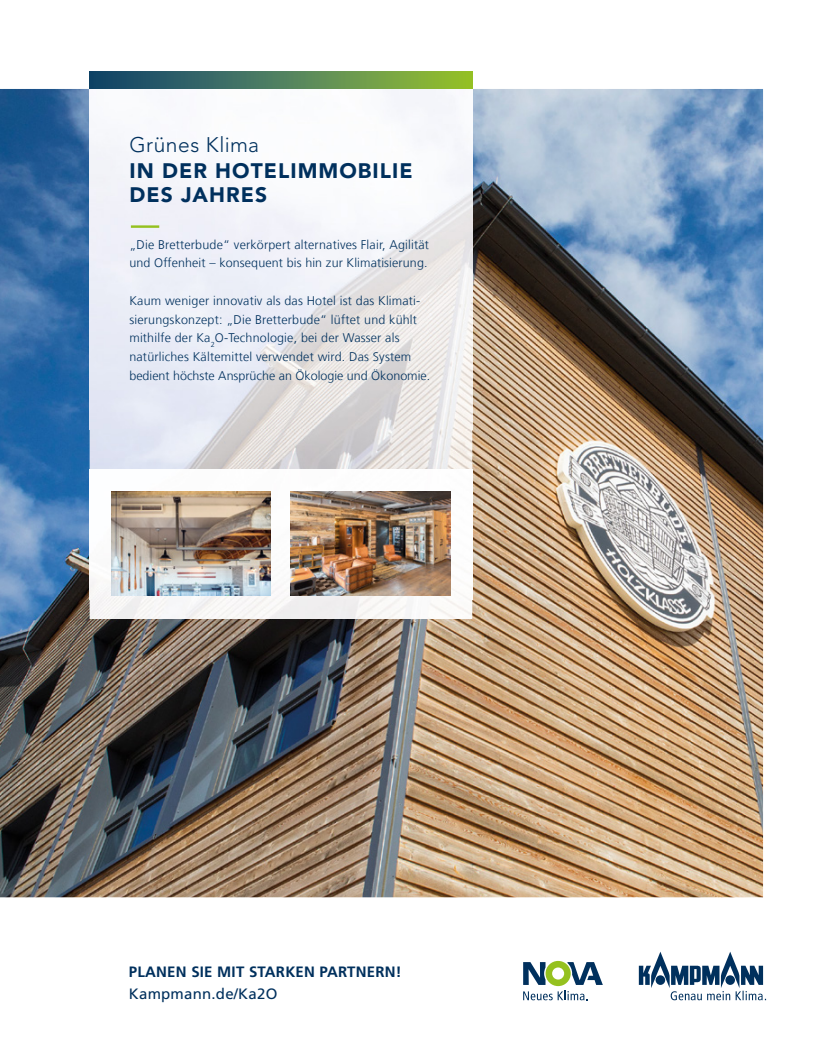
<style>
.page{position:relative;width:815px;height:1053px;background:#fff}
.page>*{position:absolute;margin:0;border:0;box-sizing:border-box;transform-origin:0 0}
.t1{font:900 21px/24px "Avenir LT";letter-spacing:.05em;color:#00305d}
.t2{font:300 21px "Avenir LT Std";letter-spacing:.02em;color:#00305d}
.t3{font:700 15px "Frutiger LT Com";letter-spacing:.015em;color:#00305d}
.t4{font:15px "Frutiger LT Com";letter-spacing:.015em;color:#00305d}
.t5{font:300 12.5px/18.8px "Frutiger LT Com";letter-spacing:.015em;color:#00305d}
</style>
<div class="page">
<img style="left:0;top:89px;width:763px;height:808px">
<img style="left:90px;top:89px;width:382px;height:380px">
<svg style="left:90px;top:71px;width:382px;height:18px;background:#518155"></svg>
<svg style="left:639px;top:951px;width:127px;height:49px"></svg>
<svg style="left:523px;top:960px;width:80px;height:40px"></svg>
<hr style="left:131px;top:225px;width:28px;height:3px;background:#95c11f">
<img style="left:90px;top:599px;width:382px;height:20px">
<img style="left:90px;top:469px;width:382px;height:130px">
<img style="left:111px;top:491px;width:160px;height:105px">
<img style="left:291px;top:491px;width:159px;height:105px">
<h1 class="t2" style="left:129px;top:132px;width:131px">Grünes Klima</h1>
<h1 class="t1" style="left:129px;top:158px;width:285px">IN DER HOTELIMMOBILIE<br>DES JAHRES</h1>
<p class="t5" style="left:129px;top:235px;width:301px">„Die Bretterbude“ verkörpert alternatives Flair, Agilität und Offenheit – konsequent bis hin zur Klimatisierung.</p>
<p class="t5" style="left:129px;top:291px;width:302px">Kaum weniger innovativ als das Hotel ist das Klimati&shy;sierungskonzept: „Die Bretterbude“ lüftet und kühlt mithilfe der Ka<sub>2</sub>O-Technologie, bei der Wasser als natürliches Kältemittel verwendet wird. Das System bedient höchste Ansprüche an Ökologie und Ökonomie.</p>
<p class="t3" style="left:129px;top:962px;width:274px">PLANEN SIE MIT STARKEN PARTNERN!</p>
<p class="t4" style="left:129px;top:985px;width:150px">Kampmann.de/Ka2O</p>
</div>
